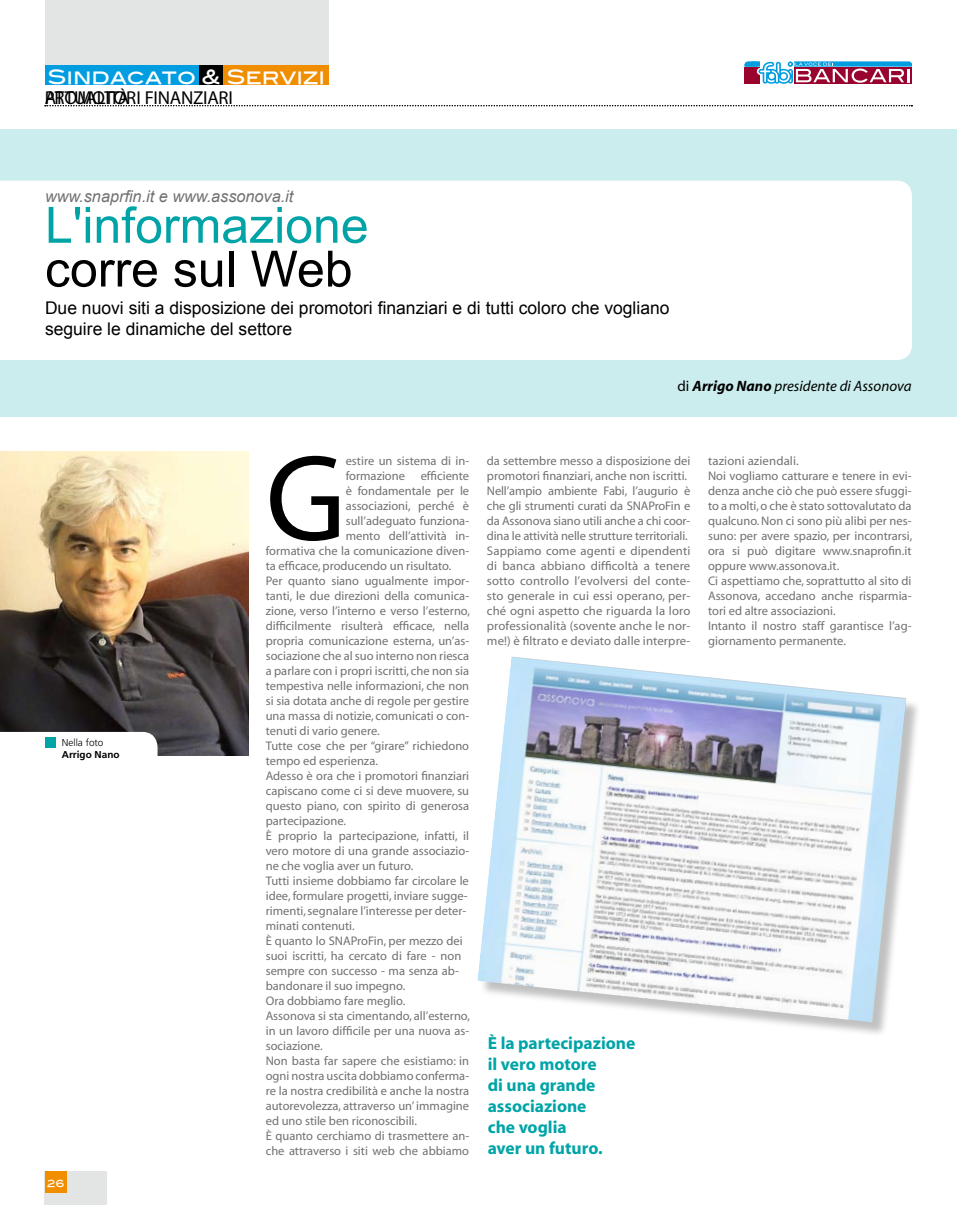
<style>
.page{position:relative;width:957px;height:1205px;background:#fff}
.page>*{position:absolute;margin:0;border:0;box-sizing:border-box;transform-origin:0 0}
.t1{font:123.75px "Myriad";color:#000}
.t2{font:50px "Arial";color:#00a4a7}
.t3{font:50px "Arial";color:#000}
.t4{font:20px "Blair Md ITCTT Medium";color:#fff}
.t5{font:18.75px "Myriad";letter-spacing:-.01em;color:#000}
.t6{font:17.5px/21px "Arial";color:#000}
.t7{font:700 17.5px/21px "Myriad";color:#00a4a7}
.t8{font:italic 16.25px "Arial";color:#707173}
.t9{font:italic 15px "Myriad";color:#000}
.t10{font:12.5px/15px "Myriad";color:#707173}
.t11{font:700 10px "Frutiger";color:#000}
.t12{font:300 10px "Frutiger";color:#000}
.t13{font:10px "Blair Md ITCTT Medium";color:#fff}
.s1{font-style:normal}
.s2{font-weight:700}
</style>
<div class="page">
<div style="left:44px;top:1171px;width:62px;height:34px;background:#e3e4e4"></div>
<div style="left:45px;top:1171px;width:22px;height:22px;background:#f18e00"></div>
<div style="left:45px;top:0;width:283px;height:71px;background:#e3e4e4"></div>
<svg style="left:45px;top:105px;width:867px;height:1px"></svg>
<div style="left:45px;top:65px;width:283px;height:19px;background:#f18e00"></div>
<div style="left:45px;top:65px;width:157px;height:19px;background:#009ee0"></div>
<div style="left:199px;top:65px;width:23px;height:19px;background:#000"></div>
<svg style="left:744px;top:62px;width:168px;height:22px"></svg>
<div style="left:0;top:129px;width:957px;height:287px;background:#cceded"></div>
<div style="left:0;top:181px;width:912px;height:179px;background:#fff"></div>
<img style="left:0;top:452px;width:248px;height:304px">
<svg style="left:0;top:732px;width:158px;height:24px"></svg>
<div style="left:45px;top:737px;width:11px;height:11px;background:#00a4a7"></div>
<div style="left:478px;top:658px;width:444px;height:380px;background:#000;opacity:.25"></div>
<img style="left:477px;top:656px;width:429px;height:366px">
<h3 class="t4" style="left:48px;top:65px;width:279px">SINDACATO &amp; SERVIZI</h3>
<h3 class="t5" style="left:45px;top:89px;width:190px">Promotori finanziari</h3>
<h3 class="t5" style="left:45px;top:89px;width:86px">Attualità</h3>
<h3 class="t8" style="left:45px;top:187px;width:250px">www.snaprfin.it e www.assonova.it</h3>
<h2 class="t2" style="left:45px;top:197px;width:325px">L'informazione</h2>
<h2 class="t3" style="left:45px;top:241px;width:309px">corre sul Web</h2>
<h3 class="t6" style="left:45px;top:298px;width:626px">Due nuovi siti a disposizione dei promotori finanziari e di tutti coloro che vogliano seguire le dinamiche del settore</h3>
<p class="t9" style="left:677px;top:378px;width:235px"><span class="s1">di</span> <span class="s2">Arrigo Nano</span> presidente di Assonova</p>
<p class="t12" style="left:62px;top:737px;width:43px">Nella foto</p>
<p class="t11" style="left:62px;top:749px;width:59px">Arrigo Nano</p>
<p class="t13" style="left:47px;top:1177px;width:19px">26</p>
<h1 class="t1" style="left:266px;top:437px;width:81px">G</h1>
<p class="t10" style="left:346px;top:454px;width:125px">estire un sistema di in&shy;formazione</p>
<p class="t10" style="left:421px;top:469px;width:50px">efficiente</p>
<p class="t10" style="left:346px;top:484px;width:125px">è fondamentale per le</p>
<p class="t10" style="left:346px;top:499px;width:125px">associazioni, perché è</p>
<p class="t10" style="left:346px;top:514px;width:125px">sull’adeguato funziona-</p>
<p class="t10" style="left:346px;top:529px;width:125px">mento dell’attività in-</p>
<p class="t10" style="left:266px;top:544px;width:205px">formativa che la comunicazione diven-</p>
<p class="t10" style="left:266px;top:559px;width:187px">ta efficace, producendo un risultato.</p>
<p class="t10" style="left:266px;top:574px;width:205px">Per quanto siano ugualmente impor-</p>
<p class="t10" style="left:266px;top:589px;width:205px">tanti, le due direzioni della comunica-</p>
<p class="t10" style="left:266px;top:604px;width:206px">zione, verso l’interno e verso l’esterno,</p>
<p class="t10" style="left:266px;top:619px;width:205px">difficilmente risulterà efficace, nella</p>
<p class="t10" style="left:266px;top:634px;width:205px">propria comunicazione esterna, un’as-</p>
<p class="t10" style="left:266px;top:649px;width:205px">sociazione che al suo interno non riesca</p>
<p class="t10" style="left:266px;top:664px;width:205px">a parlare con i propri iscritti, che non sia</p>
<p class="t10" style="left:266px;top:679px;width:205px">tempestiva nelle informazioni, che non</p>
<p class="t10" style="left:266px;top:694px;width:205px">si sia dotata anche di regole per gestire</p>
<p class="t10" style="left:266px;top:709px;width:205px">una massa di notizie, comunicati o con-</p>
<p class="t10" style="left:266px;top:724px;width:116px">tenuti di vario genere.</p>
<p class="t10" style="left:266px;top:739px;width:205px">Tutte cose che per “girare” richiedono</p>
<p class="t10" style="left:266px;top:754px;width:114px">tempo ed esperienza.</p>
<p class="t10" style="left:266px;top:769px;width:205px">Adesso è ora che i promotori finanziari</p>
<p class="t10" style="left:266px;top:784px;width:205px">capiscano come ci si deve muovere, su</p>
<p class="t10" style="left:266px;top:799px;width:205px">questo piano, con spirito di generosa</p>
<p class="t10" style="left:266px;top:814px;width:82px">partecipazione.</p>
<p class="t10" style="left:266px;top:829px;width:205px">È proprio la partecipazione, infatti, il</p>
<p class="t10" style="left:266px;top:844px;width:205px">vero motore di una grande associazio-</p>
<p class="t10" style="left:266px;top:859px;width:149px">ne che voglia aver un futuro.</p>
<p class="t10" style="left:266px;top:874px;width:205px">Tutti insieme dobbiamo far circolare le</p>
<p class="t10" style="left:266px;top:889px;width:203px">idee, formulare progetti, inviare sugge-</p>
<p class="t10" style="left:266px;top:904px;width:202px">rimenti, segnalare l’interesse per deter-</p>
<p class="t10" style="left:266px;top:919px;width:91px">minati contenuti.</p>
<p class="t10" style="left:266px;top:934px;width:198px">È quanto lo SNAProFin, per mezzo dei</p>
<p class="t10" style="left:266px;top:949px;width:197px">suoi iscritti, ha cercato di fare - non</p>
<p class="t10" style="left:266px;top:964px;width:195px">sempre con successo - ma senza ab-</p>
<p class="t10" style="left:266px;top:979px;width:141px">bandonare il suo impegno.</p>
<p class="t10" style="left:266px;top:994px;width:141px">Ora dobbiamo fare meglio.</p>
<p class="t10" style="left:266px;top:1009px;width:206px">Assonova si sta cimentando, all’esterno,</p>
<p class="t10" style="left:266px;top:1024px;width:205px">in un lavoro difficile per una nuova as-</p>
<p class="t10" style="left:266px;top:1039px;width:59px">sociazione.</p>
<p class="t10" style="left:266px;top:1054px;width:205px">Non basta far sapere che esistiamo: in</p>
<p class="t10" style="left:266px;top:1069px;width:205px">ogni nostra uscita dobbiamo conferma-</p>
<p class="t10" style="left:266px;top:1084px;width:205px">re la nostra credibilità e anche la nostra</p>
<p class="t10" style="left:266px;top:1099px;width:205px">autorevolezza, attraverso un’ immagine</p>
<p class="t10" style="left:266px;top:1114px;width:153px">ed uno stile ben riconoscibili.</p>
<p class="t10" style="left:266px;top:1129px;width:205px">È quanto cerchiamo di trasmettere an-</p>
<p class="t10" style="left:266px;top:1144px;width:205px">che attraverso i siti web che abbiamo</p>
<p class="t10" style="left:487px;top:454px;width:205px">da settembre messo a disposizione dei promotori finanziari, anche non iscritti.<br>Nell’ampio ambiente Fabi, l’augurio è che gli strumenti curati da SNAProFin e da Assonova siano utili anche a chi coor&shy;dina le attività nelle strutture territoriali.<br>Sappiamo come agenti e dipendenti di banca abbiano difficoltà a tenere sotto controllo l’evolversi del conte&shy;sto generale in cui essi operano, per&shy;ché ogni aspetto che riguarda la loro professionalità (sovente anche le nor&shy;me!) è filtrato e deviato dalle interpre-</p>
<p class="t10" style="left:708px;top:454px;width:206px">tazioni aziendali.<br>Noi vogliamo catturare e tenere in evi&shy;denza anche ciò che può essere sfuggi&shy;to a molti, o che è stato sottovalutato da qualcuno. Non ci sono più alibi per nes&shy;suno: per avere spazio, per incontrarsi, ora si può digitare www.snaprofin.it oppure www.assonova.it.<br>Ci aspettiamo che, soprattutto al sito di Assonova, accedano anche risparmia&shy;tori ed altre associazioni.<br>Intanto il nostro staff garantisce l’ag&shy;giornamento permanente.</p>
<h3 class="t7" style="left:488px;top:1033px;width:149px">È la partecipazione il vero motore<br>di una grande associazione<br>che voglia<br>aver un futuro.</h3>
</div>
